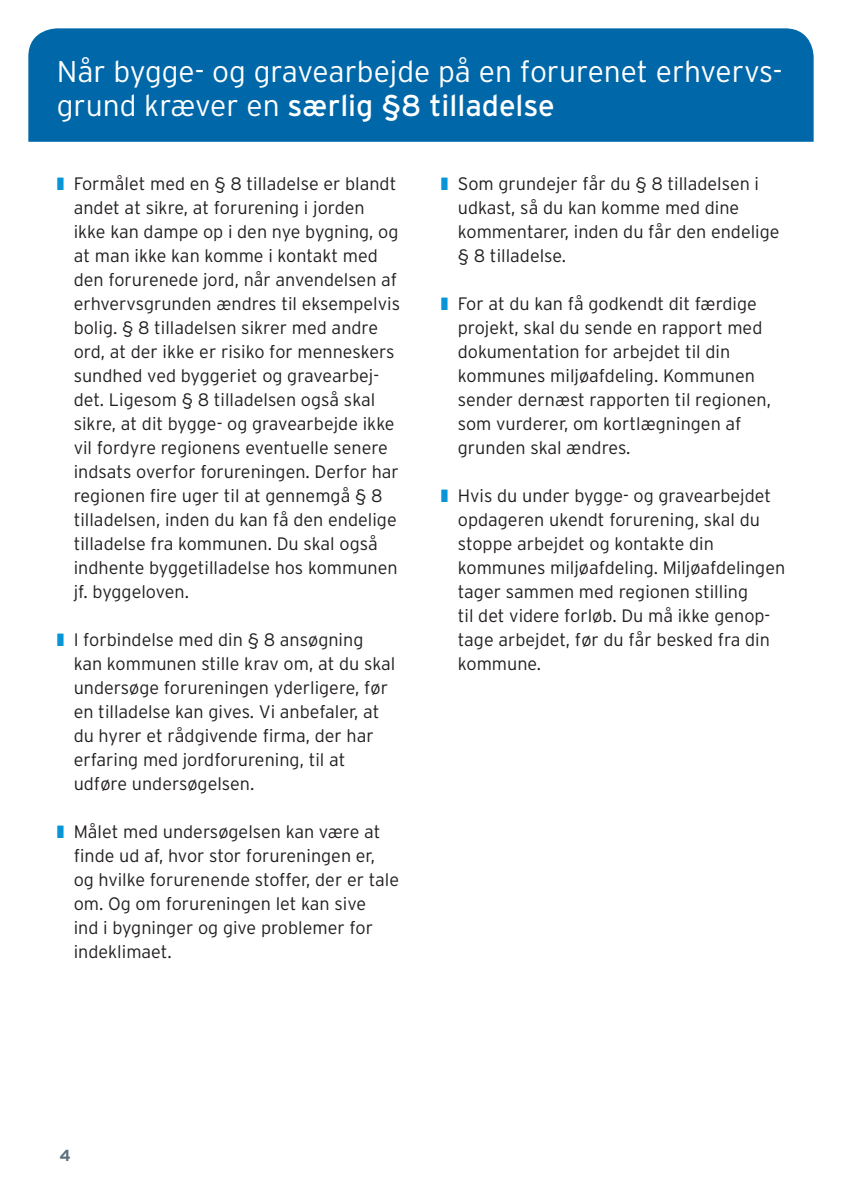
<style>
.page{position:relative;width:842px;height:1191px;background:#fff}
.page>*{position:absolute;margin:0;border:0;box-sizing:border-box;transform-origin:0 0}
.t1{font:300 30px/34px "Interstate";color:#fff}
.t2{font:300 18px/24px "Interstate";color:#231f20}
.t3{font:700 16px "Interstate";color:#5b6f7b}
.s1{font-weight:400}
.s2{color:#0696d7}
</style>
<div class="page">
<div style="left:28px;top:28px;width:786px;height:114px;background:#0068a9"></div>
<h1 class="t1" style="left:57px;top:54px;width:727px">Når bygge- og gravearbejde på en forurenet erhvervs&shy;grund kræver en <span class="s1">særlig §8 tilladelse</span></h1>
<p class="t2" style="left:74px;top:172px;width:328px;text-indent:-17px"><span class="s2">❚</span> Formålet med en § 8 tilladelse er blandt andet at sikre, at forurening i jorden ikke kan dampe op i den nye bygning, og at man ikke kan komme i kontakt med den forurenede jord, når anvendelsen af erhvervsgrunden ændres til eksempelvis bolig. § 8 tilladelsen sikrer med andre ord, at der ikke er risiko for menneskers sundhed ved byggeriet og gravearbej&shy;det. Ligesom § 8 tilladelsen også skal sikre, at dit bygge- og gravearbejde ikke vil fordyre regionens eventuelle senere indsats overfor forureningen. Derfor har regionen fire uger til at gennemgå § 8 tilladelsen, inden du kan få den endelige tilladelse fra kommunen. Du skal også indhente byggetilladelse hos kommunen jf. byggeloven.</p>
<p class="t2" style="left:74px;top:628px;width:323px;text-indent:-17px"><span class="s2">❚</span> I forbindelse med din § 8 ansøgning kan kommunen stille krav om, at du skal undersøge forureningen yderligere, før en tilladelse kan gives. Vi anbefaler, at du hyrer et rådgivende firma, der har erfaring med jordforurening, til at udføre undersøgelsen.</p>
<p class="t2" style="left:74px;top:820px;width:327px;text-indent:-17px"><span class="s2">❚</span> Målet med undersøgelsen kan være at finde ud af, hvor stor forureningen er, og hvilke forurenende stoffer, der er tale om. Og om forureningen let kan sive<br>ind i bygninger og give problemer for indeklimaet.</p>
<p class="t2" style="left:458px;top:172px;width:323px;text-indent:-17px"><span class="s2">❚</span> Som grundejer får du § 8 tilladelsen i udkast, så du kan komme med dine kommentarer, inden du får den endelige § 8 tilladelse.</p>
<p class="t2" style="left:458px;top:292px;width:315px;text-indent:-17px"><span class="s2">❚</span> For at du kan få godkendt dit færdige projekt, skal du sende en rapport med dokumentation for arbejdet til din kommunes miljøafdeling. Kommunen sender dernæst rapporten til regionen, som vurderer, om kortlægningen af grunden skal ændres.</p>
<p class="t2" style="left:458px;top:484px;width:329px;text-indent:-17px"><span class="s2">❚</span> Hvis du under bygge- og gravearbejdet opdageren ukendt forurening, skal du stoppe arbejdet og kontakte din kommunes miljøafdeling. Miljøafdelingen tager sammen med regionen stilling<br>til det videre forløb. Du må ikke genop&shy;tage arbejdet, før du får besked fra din kommune.</p>
<p class="t3" style="left:60px;top:1146px;width:13px">4</p>
</div>
